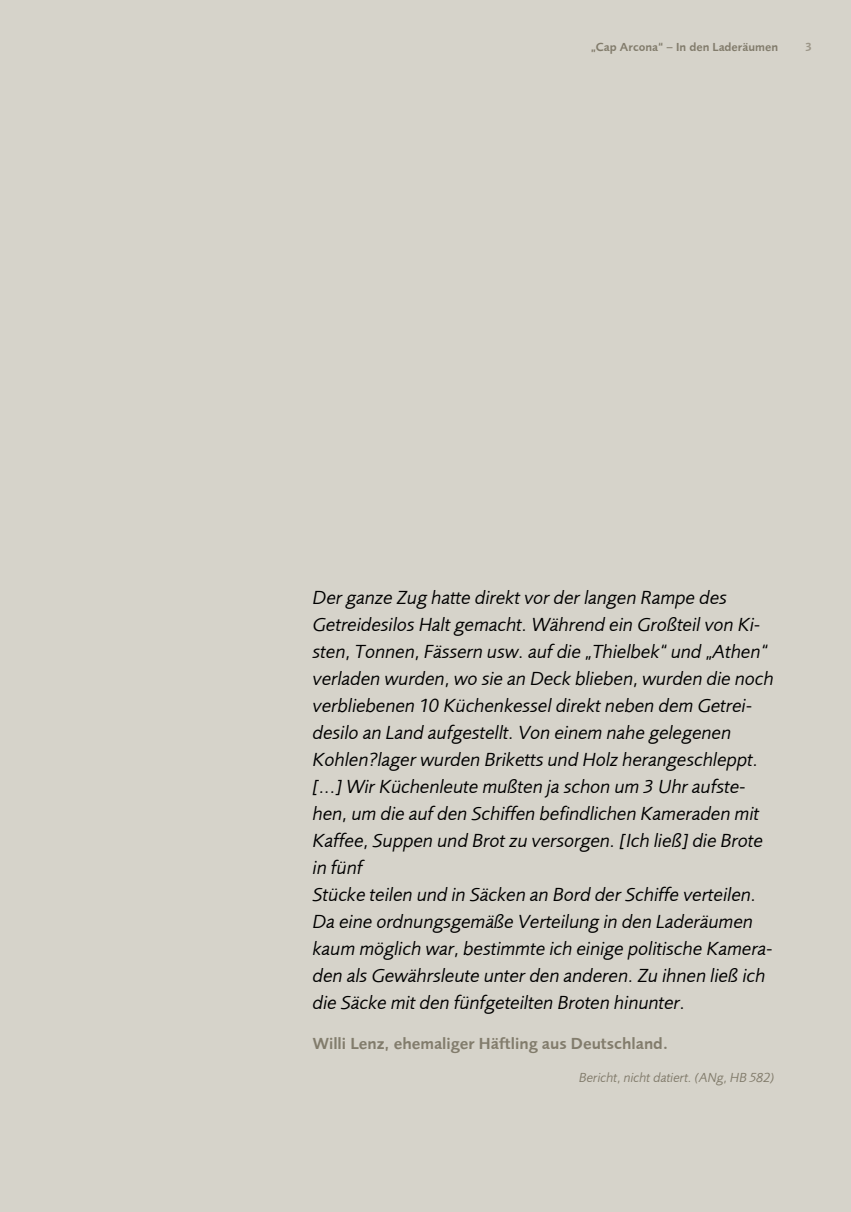
<style>
.page{position:relative;width:851px;height:1212px;background:#fff}
.page>*{position:absolute;margin:0;border:0;box-sizing:border-box;transform-origin:0 0}
.t1{font:italic 19.5px/27px "Foundry Sans";color:#000}
.t2{font:16.5px "Foundry Sans Demi";color:#827c6c}
.t3{font:italic 13.5px "Foundry Sans";color:#827c6c}
.t4{font:12px "Foundry Sans Demi";color:#827c6c}
.t5{font:12px "Foundry Sans Demi CE";color:#9d9789}
</style>
<div class="page">
<div style="left:0;top:0;width:850px;height:1212px;background:#d6d3ca"></div>
<p class="t4" style="left:590px;top:40px;width:189px">„Cap Arcona“ – In den Laderäumen</p>
<p class="t5" style="left:805px;top:40px;width:8px">3</p>
<p class="t1" style="left:313px;top:584px;width:462px">Der ganze Zug hatte direkt vor der langen Rampe des Getreidesilos Halt gemacht. Während ein Großteil von Ki&shy;sten, Tonnen, Fässern usw. auf die „Thielbek“ und „Athen“ verladen wurden, wo sie an Deck blieben, wurden die noch verbliebenen 10 Küchenkessel direkt neben dem Getrei&shy;desilo an Land aufgestellt. Von einem nahe gelegenen Kohlen?lager wurden Briketts und Holz herangeschleppt. [...] Wir Küchenleute mußten ja schon um 3 Uhr aufste&shy;hen, um die auf den Schiffen befindlichen Kameraden mit Kaffee, Suppen und Brot zu versorgen. [Ich ließ] die Brote in fünf<br>Stücke teilen und in Säcken an Bord der Schiffe verteilen.<br>Da eine ordnungsgemäße Verteilung in den Laderäumen kaum möglich war, bestimmte ich einige politische Kamera&shy;den als Gewährsleute unter den anderen. Zu ihnen ließ ich die Säcke mit den fünfgeteilten Broten hinunter.</p>
<p class="t2" style="left:313px;top:1034px;width:357px">Willi Lenz, ehemaliger Häftling aus Deutschland.</p>
<p class="t3" style="left:579px;top:1070px;width:197px">Bericht, nicht datiert. (ANg, HB 582)</p>
</div>
